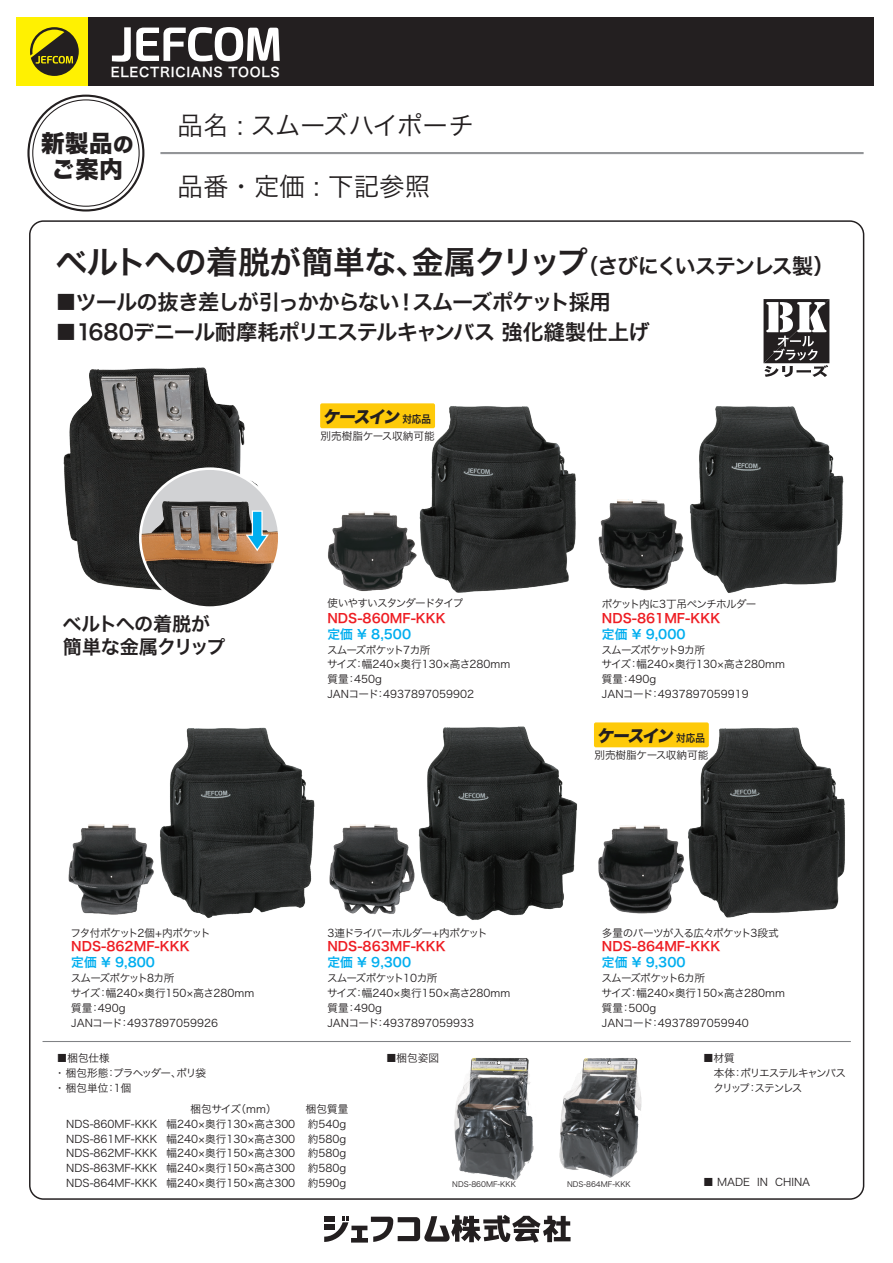
<style>
.page{position:relative;width:893px;height:1263px;background:#fff}
.page>*{position:absolute;margin:0;border:0;box-sizing:border-box;transform-origin:0 0}
.t1{font:31.95px "Hira Kaku Pro W6";letter-spacing:-.03em;color:#231f20}
.t2{font:25.5px "Hira Kaku Pro W3";letter-spacing:-.02em;color:#231f20}
.t3{font:25.5px "Hira Kaku Pro W3";color:#231f20}
.t4{font:23.4px/26.4px "Hira Kaku Std W8";letter-spacing:.025em;color:#231f20;text-align:center}
.t5{font:21.3px "Hira Kaku Pro W6";letter-spacing:-.045em;color:#231f20}
.t6{font:19.2px/23.4px "Hira Kaku Pro W6";letter-spacing:-.03em;color:#231f20}
.t7{font:italic 16.8px "Hira Kaku Std W8";color:#231f20;scale:.96 1}
.t8{font:13.05px "Hira Kaku Pro W6";letter-spacing:.05em;color:#fff}
.t9{font:12.75px "Hira Kaku Pro W6";color:#ee1d23}
.t10{font:12.75px "Hira Kaku Pro W6";color:#00aeef}
.t11{font:10.65px/14.9px "Hira Kaku Pro W3";color:#231f20}
.t12{font:10.65px "Hira Kaku Pro W3";letter-spacing:-.055em;color:#231f20}
.t13{font:10.65px "Hira Kaku Pro W3";letter-spacing:-.08em;color:#231f20}
.t14{font:10.65px/14.9px "Hira Kaku Pro W3";letter-spacing:-.115em;color:#231f20}
.t15{font:10.65px "Hira Kaku Pro W3";letter-spacing:-.095em;color:#231f20}
.t16{font:7.5px "Hira Kaku Pro W3";color:#231f20}
.s1{font-size:20.4px}
.s2{font-size:21.3px}
.s3{font-family:"Hira Kaku Pro W6";font-style:normal;font-size:10.65px}
</style>
<div class="page">
<svg style="left:324px;top:1215px;width:246px;height:28px"></svg>
<div style="left:88px;top:18px;width:785px;height:68px;background:#231f20"></div>
<div style="left:16px;top:18px;width:72px;height:68px;background:#fff101"></div>
<svg style="left:30px;top:27px;width:49px;height:49px"></svg>
<svg style="left:112px;top:27px;width:168px;height:35px"></svg>
<div style="left:27px;top:95px;width:117px;height:117px;border:2px solid #231f20;border-radius:50%"></div>
<hr style="left:160px;top:152px;width:703px;height:2px;background:#939598">
<img style="left:417px;top:403px;width:159px;height:190px">
<img style="left:690px;top:406px;width:154px;height:187px">
<img style="left:160px;top:727px;width:155px;height:191px">
<img style="left:418px;top:726px;width:159px;height:194px">
<img style="left:685px;top:725px;width:160px;height:193px">
<img style="left:454px;top:1058px;width:80px;height:123px">
<img style="left:559px;top:1058px;width:83px;height:120px">
<hr style="left:43px;top:1041px;width:807px;height:1px;background:#808285">
<div style="left:594px;top:722px;width:114px;height:25px;background:#feca0a;border-radius:2px"></div>
<div style="left:320px;top:403px;width:115px;height:25px;background:#feca0a;border-radius:2px"></div>
<svg style="left:760px;top:299px;width:72px;height:79px"></svg>
<img style="left:328px;top:511px;width:88px;height:81px">
<img style="left:598px;top:499px;width:86px;height:92px">
<img style="left:68px;top:824px;width:86px;height:91px">
<img style="left:329px;top:824px;width:86px;height:91px">
<img style="left:598px;top:825px;width:86px;height:89px">
<img style="left:63px;top:367px;width:182px;height:221px">
<div style="left:140px;top:469px;width:139px;height:139px;background:#d1d2d4;border-radius:50%"></div>
<img style="left:140px;top:480px;width:136px;height:125px">
<div style="left:139px;top:467px;width:141px;height:142px;border:3px solid #fff;border-radius:50%"></div>
<svg style="left:243px;top:509px;width:28px;height:45px"></svg>
<p class="t8" style="left:111px;top:61px;width:170px">ELECTRICIANS TOOLS</p>
<h3 class="t4" style="left:41px;top:131px;width:94px">新製品<span class="s1">の</span>ご案内</h3>
<h2 class="t2" style="left:177px;top:103px;width:298px">品名 : スムーズハイポーチ</h2>
<h2 class="t3" style="left:177px;top:164px;width:254px">品番・定価 : 下記参照</h2>
<h1 class="t1" style="left:55px;top:233px;width:780px">ベルトへの着脱が簡単な、金属クリップ<span class="s2">（さびにくいステンレス製）</span></h1>
<h3 class="t5" style="left:56px;top:283px;width:557px">■ツールの抜き差しが引っかからない！スムーズポケット採用</h3>
<h3 class="t5" style="left:56px;top:312px;width:596px">■1680デニール耐摩耗ポリエステルキャンバス 強化縫製仕上げ</h3>
<h3 class="t6" style="left:63px;top:611px;width:164px">ベルトへの着脱が簡単な金属クリップ</h3>
<h3 class="t7" style="left:323px;top:407px;width:114px">ケースイン<span class="s3">対応品</span></h3>
<p class="t11" style="left:320px;top:428px;width:116px">別売樹脂ケース収納可能</p>
<p class="t15" style="left:327px;top:593px;width:137px">使いやすいスタンダードタイプ</p>
<p class="t9" style="left:327px;top:606px;width:120px">NDS-860MF-KKK</p>
<p class="t10" style="left:327px;top:622px;width:85px">定価 ¥ 8,500</p>
<p class="t11" style="left:327px;top:641px;width:185px">スムーズポケット7カ所<br>サイズ：幅240×奥行130×高さ280mm質量：450g<br>JANコード：4937897059902</p>
<p class="t13" style="left:71px;top:923px;width:142px">フタ付ポケット2個+内ポケット</p>
<p class="t9" style="left:71px;top:935px;width:120px">NDS-862MF-KKK</p>
<p class="t10" style="left:71px;top:951px;width:85px">定価 ¥ 9,800</p>
<p class="t11" style="left:71px;top:970px;width:185px">スムーズポケット8カ所<br>サイズ：幅240×奥行150×高さ280mm質量：490g<br>JANコード：4937897059926</p>
<p class="t13" style="left:327px;top:923px;width:162px">3連ドライバーホルダー+内ポケット</p>
<p class="t9" style="left:327px;top:935px;width:120px">NDS-863MF-KKK</p>
<p class="t10" style="left:327px;top:951px;width:85px">定価 ¥ 9,300</p>
<p class="t11" style="left:327px;top:970px;width:185px">スムーズポケット10カ所<br>サイズ：幅240×奥行150×高さ280mm質量：490g<br>JANコード：4937897059933</p>
<p class="t12" style="left:601px;top:594px;width:156px">ポケット内に3丁吊ペンチホルダー</p>
<p class="t9" style="left:602px;top:606px;width:120px">NDS-861MF-KKK</p>
<p class="t10" style="left:602px;top:622px;width:85px">定価 ¥ 9,000</p>
<p class="t11" style="left:601px;top:641px;width:185px">スムーズポケット9カ所<br>サイズ：幅240×奥行130×高さ280mm質量：490g<br>JANコード：4937897059919</p>
<h3 class="t7" style="left:596px;top:726px;width:114px">ケースイン<span class="s3">対応品</span></h3>
<p class="t11" style="left:594px;top:747px;width:116px">別売樹脂ケース収納可能</p>
<p class="t12" style="left:602px;top:923px;width:178px">多量のパーツが入る広々ポケット3段式</p>
<p class="t9" style="left:602px;top:935px;width:120px">NDS-864MF-KKK</p>
<p class="t10" style="left:602px;top:951px;width:85px">定価 ¥ 9,300</p>
<p class="t11" style="left:601px;top:970px;width:185px">スムーズポケット6カ所<br>サイズ：幅240×奥行150×高さ280mm質量：500g<br>JANコード：4937897059940</p>
<p class="t11" style="left:54px;top:1050px;width:153px">■梱包仕様<br>・ 梱包形態：プラヘッダー、ポリ袋・ 梱包単位：1個</p>
<p class="t11" style="left:167px;top:1101px;width:130px;text-align:center">梱包サイズ（mm）<br>幅240×奥行130×高さ300幅240×奥行130×高さ300幅240×奥行150×高さ300幅240×奥行150×高さ300幅240×奥行150×高さ300</p>
<p class="t11" style="left:306px;top:1101px;width:44px">梱包質量約540g約580g約580g約580g約590g</p>
<p class="t11" style="left:66px;top:1116px;width:92px;text-align:justify">NDS-860MF-KKK NDS-861MF-KKK NDS-862MF-KKK NDS-863MF-KKK NDS-864MF-KKK</p>
<p class="t11" style="left:386px;top:1050px;width:54px">■梱包姿図</p>
<p class="t14" style="left:703px;top:1050px;width:144px">■材質<br>　本体：ポリエステルキャンバス　クリップ：ステンレス</p>
<p class="t16" style="left:452px;top:1178px;width:65px">NDS-860MF-KKK</p>
<p class="t16" style="left:567px;top:1178px;width:65px">NDS-864MF-KKK</p>
<p class="t11" style="left:703px;top:1173px;width:109px">■ MADE IN CHINA</p>
</div>
